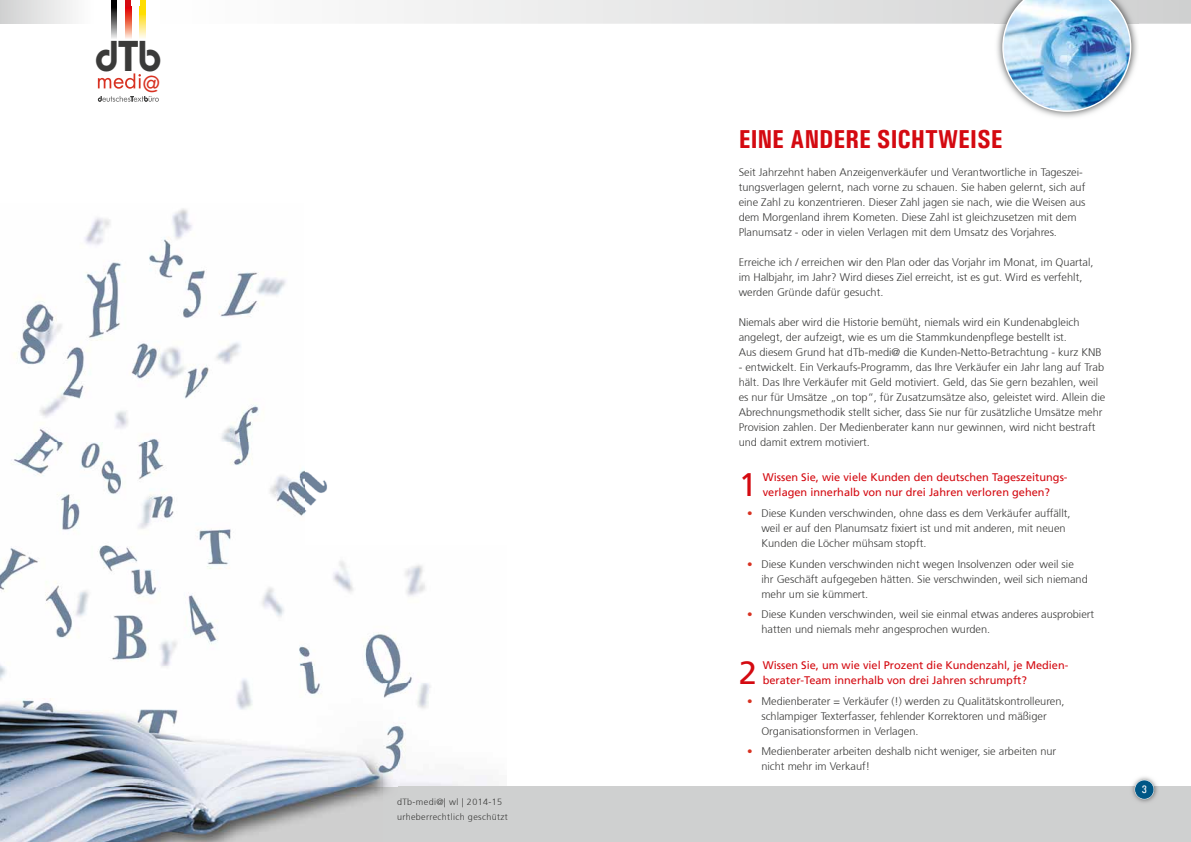
<style>
.page{position:relative;width:1191px;height:842px;background:#fff}
.page>*{position:absolute;margin:0;border:0;box-sizing:border-box;transform-origin:0 0}
.t1{font:600 43px "Bauhaus";color:#3a3a39}
.t2{font:32.5px "Frutiger LT";color:#d40a11}
.t3{font:700 26px "Univers Condensed";color:#d40a11}
.t4{font:21.5px "Futura";color:#d83222}
.t5{font:300 11px/15px "Frutiger 45";color:#3a3a39}
.t6{font:11px/15px "Frutiger LT";color:#d40a11}
.t7{font:500 11px "Univers Condensed";color:#fff}
.t8{font:300 9px/15px "Frutiger 45";letter-spacing:.04em;color:#3a3a39}
.s1{color:#d83222}
</style>
<div class="page">
<div style="left:0;top:786px;width:1191px;height:56px;background:#cfd0d0"></div>
<img style="left:1132px;top:777px;width:26px;height:26px">
<svg style="left:1134px;top:780px;width:20px;height:19px"></svg>
<img style="left:0;top:208px;width:304px;height:458px">
<img style="left:304px;top:470px;width:121px;height:213px">
<img style="left:382px;top:683px;width:105px;height:103px">
<img style="left:382px;top:699px;width:15px;height:96px">
<img style="left:0;top:666px;width:382px;height:176px">
<div style="left:0;top:0;width:95px;height:24px;background:linear-gradient(to right,#d0d1d1,#fff)"></div>
<svg style="left:98px;top:0;width:1093px;height:112px"></svg>
<h1 class="t1" style="left:95px;top:30px;width:68px">dTb</h1>
<h3 class="t4" style="left:143px;top:70px;width:19px">@</h3>
<p class="t8" style="left:397px;top:795px;width:112px">dTb-medi@| wl | 2014-15 urheberrechtlich geschützt</p>
<h3 class="t3" style="left:738px;top:124px;width:266px">EINE ANDERE SICHTWEISE</h3>
<p class="t5" style="left:738px;top:164px;width:348px">Seit Jahrzehnt haben Anzeigenverkäufer und Verantwortliche in Tageszei&shy;tungsverlagen gelernt, nach vorne zu schauen. Sie haben gelernt, sich auf eine Zahl zu konzentrieren. Dieser Zahl jagen sie nach, wie die Weisen aus dem Morgenland ihrem Kometen. Diese Zahl ist gleichzusetzen mit dem Planumsatz - oder in vielen Verlagen mit dem Umsatz des Vorjahres.</p>
<p class="t5" style="left:738px;top:254px;width:356px">Erreiche ich / erreichen wir den Plan oder das Vorjahr im Monat, im Quartal, im Halbjahr, im Jahr? Wird dieses Ziel erreicht, ist es gut. Wird es verfehlt, werden Gründe dafür gesucht.</p>
<p class="t5" style="left:738px;top:314px;width:364px">Niemals aber wird die Historie bemüht, niemals wird ein Kundenabgleich angelegt, der aufzeigt, wie es um die Stammkundenpflege bestellt ist.<br>Aus diesem Grund hat dTb-medi@ die Kunden-Netto-Betrachtung - kurz KNB</p>
<p class="t5" style="left:738px;top:359px;width:368px">- entwickelt. Ein Verkaufs-Programm, das Ihre Verkäufer ein Jahr lang auf Trab hält. Das Ihre Verkäufer mit Geld motiviert. Geld, das Sie gern bezahlen, weil es nur für Umsätze „on top“, für Zusatzumsätze also, geleistet wird. Allein die Abrechnungsmethodik stellt sicher, dass Sie nur für zusätzliche Umsätze mehr Provision zahlen. Der Medienberater kann nur gewinnen, wird nicht bestraft und damit extrem motiviert.</p>
<h2 class="t2" style="left:738px;top:466px;width:20px">1</h2>
<p class="t6" style="left:762px;top:470px;width:306px">Wissen Sie, wie viele Kunden den deutschen Tageszeitungs&shy;verlagen innerhalb von nur drei Jahren verloren gehen?</p>
<p class="t5" style="left:761px;top:506px;width:311px;text-indent:-14px"><span class="s1">•</span> Diese Kunden verschwinden, ohne dass es dem Verkäufer auffällt, weil er auf den Planumsatz fixiert ist und mit anderen, mit neuen<br>Kunden die Löcher mühsam stopft.</p>
<p class="t5" style="left:761px;top:556px;width:328px;text-indent:-14px"><span class="s1">•</span> Diese Kunden verschwinden nicht wegen Insolvenzen oder weil sie ihr Geschäft aufgegeben hätten. Sie verschwinden, weil sich niemand mehr um sie kümmert.</p>
<p class="t5" style="left:761px;top:607px;width:334px;text-indent:-14px"><span class="s1">•</span> Diese Kunden verschwinden, weil sie einmal etwas anderes ausprobiert hatten und niemals mehr angesprochen wurden.</p>
<h2 class="t2" style="left:738px;top:653px;width:20px">2</h2>
<p class="t6" style="left:762px;top:658px;width:307px">Wissen Sie, um wie viel Prozent die Kundenzahl, je Medien&shy;berater-Team innerhalb von drei Jahren schrumpft?</p>
<p class="t5" style="left:761px;top:693px;width:305px;text-indent:-14px"><span class="s1">•</span> Medienberater = Verkäufer (!) werden zu Qualitätskontrolleuren, schlampiger Texterfasser, fehlender Korrektoren und mäßiger<br>Organisationsformen in Verlagen.</p>
<p class="t5" style="left:761px;top:744px;width:296px;text-indent:-14px"><span class="s1">•</span> Medienberater arbeiten deshalb nicht weniger, sie arbeiten nur nicht mehr im Verkauf!</p>
<p class="t7" style="left:1141px;top:783px;width:7px">3</p>
</div>
